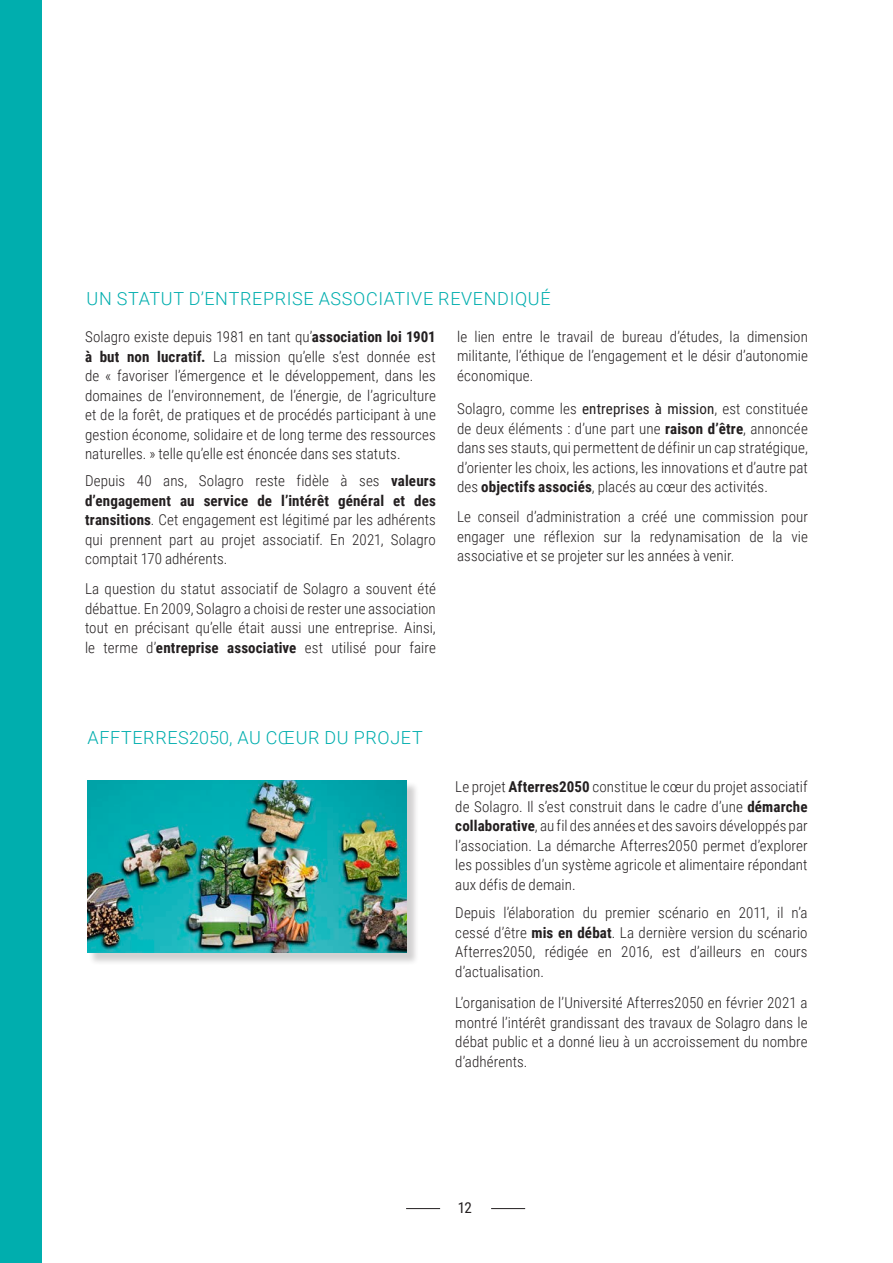
<style>
.page{position:relative;width:893px;height:1263px;background:#fff}
.page>*{position:absolute;margin:0;border:0;box-sizing:border-box;transform-origin:0 0}
.t1{font:300 18px "Roboto";letter-spacing:.035em;color:#00aeae}
.ENTETE{font:300 15px/19.5px "Roboto Condensed";letter-spacing:.005em;color:#231f20;text-align:justify}
.t2{font:15px "Roboto Condensed";color:#231f20}
.s1{font-weight:700}
.s2{font-weight:400}
</style>
<div class="page">
<hr style="left:406px;top:1208px;width:34px;height:1px;background:#231f20">
<hr style="left:491px;top:1208px;width:34px;height:1px;background:#231f20">
<div style="left:89px;top:781px;width:330px;height:185px;background:#231f20;opacity:.21"></div>
<img style="left:87px;top:780px;width:319px;height:173px">
<div style="left:0;top:0;width:42px;height:1263px;background:#00aeae"></div>
<p class="t1" style="left:87px;top:286px;width:465px">UN STATUT D’ENTREPRISE ASSOCIATIVE REVENDIQUÉ</p>
<p class="ENTETE" style="left:85px;top:326px;width:352px">Solagro existe depuis 1981 en tant qu’<span class="s1">association loi 1901 à but non lucratif.</span> La mission qu’elle s’est donnée est de « favoriser l’émergence et le développement, dans les domaines de l’environnement, de l’énergie, de l’agriculture et de la forêt, de pratiques et de procédés participant à une gestion économe, solidaire et de long terme des ressources naturelles. » telle qu’elle est énoncée dans ses statuts.</p>
<p class="ENTETE" style="left:85px;top:470px;width:352px">Depuis 40 ans, Solagro reste fidèle à ses <span class="s1">valeurs d’engagement au service de l’intérêt général et des transitions</span>. Cet engagement est légitimé par les adhérents qui prennent part au projet associatif. En 2021, Solagro comptait 170 adhérents.</p>
<p class="ENTETE" style="left:85px;top:578px;width:352px">La question du statut associatif de Solagro a souvent été débattue. En 2009, Solagro a choisi de rester une association tout en précisant qu’elle était aussi une entreprise. Ainsi, le terme d’<span class="s1">entreprise associative</span> est utilisé pour faire</p>
<p class="ENTETE" style="left:457px;top:326px;width:352px">le lien entre le travail de bureau d’études, la dimension militante, l’éthique de l’engagement et le désir d’autonomie économique.</p>
<p class="ENTETE" style="left:457px;top:398px;width:352px">Solagro, comme les <span class="s2">entreprises à mission</span>, est constituée de deux éléments : d’une part une <span class="s1">raison d’être</span>, annoncée dans ses stauts, qui permettent de définir un cap stratégique, d’orienter les choix, les actions, les innovations et d’autre pat des <span class="s1">objectifs associés</span>, placés au cœur des activités.</p>
<p class="ENTETE" style="left:457px;top:506px;width:352px">Le conseil d’administration a créé une commission pour engager une réflexion sur la redynamisation de la vie associative et se projeter sur les années à venir.</p>
<p class="t1" style="left:87px;top:725px;width:337px">AFFTERRES2050, AU CŒUR DU PROJET</p>
<p class="ENTETE" style="left:455px;top:776px;width:354px">Le projet <span class="s1">Afterres2050</span> constitue le cœur du projet associatif de Solagro. Il s’est construit dans le cadre d’une <span class="s1">démarche collaborative</span>, au fil des années et des savoirs développés par l’association. La démarche Afterres2050 permet d’explorer les possibles d’un système agricole et alimentaire répondant aux défis de demain.</p>
<p class="ENTETE" style="left:455px;top:902px;width:354px">Depuis l’élaboration du premier scénario en 2011, il n’a cessé d’être <span class="s1">mis en débat</span>. La dernière version du scénario Afterres2050, rédigée en 2016, est d’ailleurs en cours d’actualisation.</p>
<p class="ENTETE" style="left:455px;top:992px;width:354px">L’organisation de l’Université Afterres2050 en février 2021 a montré l’intérêt grandissant des travaux de Solagro dans le débat public et a donné lieu à un accroissement du nombre d’adhérents.</p>
<p class="t2" style="left:457px;top:1197px;width:16px">12</p>
</div>
